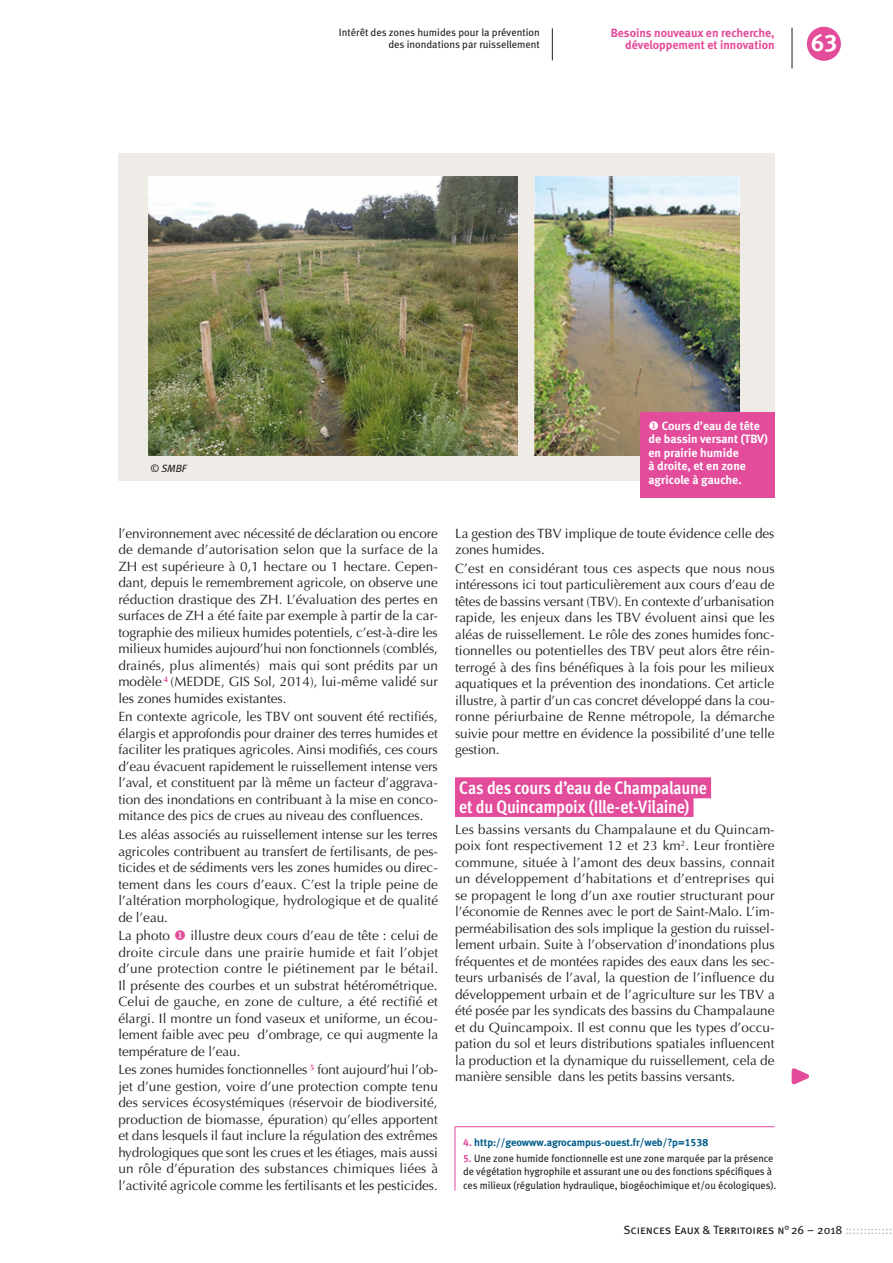
<style>
.page{position:relative;width:893px;height:1263px;background:#fff}
.page>*{position:absolute;margin:0;border:0;box-sizing:border-box;transform-origin:0 0}
.t1{font:24px "Meta Bold Caps Expert";color:#fff}
.H1_L1{font:700 18px "Meta Cond OT";letter-spacing:-.015em;color:#fff}
.t2{font:13.5px/16.5px "Optima";letter-spacing:-.005em;color:#231f20;text-align:justify}
.légende{font:12px/13.5px "Meta Bold LF";color:#fff}
.t3{font:700 12px/12px "Meta";color:#e34b9b;text-align:right}
.t4{font:12px "Meta Book Caps";color:#231f20}
.coordonnées{font:10.5px/13.5px "Meta Book LF";color:#231f20}
.roulette_article{font:10.5px/12px "Meta Book LF";color:#231f20;text-align:right}
.coordonnées-2{font:10.5px "Meta Bold LF";color:#005c8a}
.crédit_photo{font:italic 10.5px "Meta Book LF";color:#231f20}
.s1{color:#e34b9b}
.s2{font-family:"Meta Bold LF";color:#e34b9b}
.s3{color:#bcbdc0}
</style>
<div class="page">
<div style="left:118px;top:153px;width:657px;height:327px;background:#efece8"></div>
<hr style="left:552px;top:28px;width:1px;height:32px;background:#231f20">
<div style="left:455px;top:777px;width:256px;height:21px;background:#e34b9b"></div>
<div style="left:455px;top:796px;width:238px;height:21px;background:#e34b9b"></div>
<svg style="left:791px;top:1068px;width:19px;height:17px"></svg>
<hr style="left:455px;top:1126px;width:320px;height:1px;background:#e34b9b">
<hr style="left:455px;top:1126px;width:1px;height:65px;background:#e34b9b">
<img style="left:149px;top:177px;width:369px;height:278px">
<img style="left:535px;top:177px;width:205px;height:278px">
<div style="left:640px;top:412px;width:135px;height:86px;background:#e34b9b"></div>
<div style="left:807px;top:27px;width:34px;height:34px;background:#e34b9b;border-radius:50%"></div>
<hr style="left:792px;top:28px;width:1px;height:40px;background:#231f20">
<p class="crédit_photo" style="left:150px;top:462px;width:38px">© SMBF</p>
<p class="roulette_article" style="left:339px;top:26px;width:202px">Intérêt des zones humides pour la prévention des inondations par ruissellement</p>
<p class="t3" style="left:611px;top:27px;width:165px">Besoins nouveaux en recherche, développement et innovation</p>
<p class="t1" style="left:811px;top:28px;width:28px">63</p>
<p class="légende" style="left:648px;top:419px;width:121px">◆ Cours d’eau de tête de bassin versant (TBV) en prairie humide<br>à droite, et en zone agricole à gauche.</p>
<p class="t2" style="left:118px;top:525px;width:321px">l’environnement avec nécessité de déclaration ou encore de demande d’autorisation selon que la surface de la ZH est supérieure à 0,1 hectare ou 1 hectare. Cepen&shy;dant, depuis le remembrement agricole, on observe une réduction drastique des ZH. L’évaluation des pertes en surfaces de ZH a été faite par exemple à partir de la car&shy;tographie des milieux humides potentiels, c’est-à-dire les milieux humides aujourd’hui non fonctionnels (comblés, drainés, plus alimentés) mais qui sont prédits par un modèle <sup>4</sup> (MEDDE, GIS Sol, 2014), lui-même validé sur les zones humides existantes.</p>
<p class="t2" style="left:118px;top:709px;width:321px">En contexte agricole, les TBV ont souvent été rectifiés, élargis et approfondis pour drainer des terres humides et faciliter les pratiques agricoles. Ainsi modifiés, ces cours d’eau évacuent rapidement le ruissellement intense vers l’aval, et constituent par là même un facteur d’aggrava&shy;tion des inondations en contribuant à la mise en conco&shy;mitance des pics de crues au niveau des confluences.</p>
<p class="t2" style="left:118px;top:826px;width:321px">Les aléas associés au ruissellement intense sur les terres agricoles contribuent au transfert de fertilisants, de pes&shy;ticides et de sédiments vers les zones humides ou direc&shy;tement dans les cours d’eaux. C’est la triple peine de l’altération morphologique, hydrologique et de qualité de l’eau.</p>
<p class="t2" style="left:118px;top:927px;width:321px">La photo <span class="s1">◆</span> illustre deux cours d’eau de tête : celui de droite circule dans une prairie humide et fait l’objet d’une protection contre le piétinement par le bétail.<br>Il présente des courbes et un substrat hétérométrique.<br>Celui de gauche, en zone de culture, a été rectifié et élargi. Il montre un fond vaseux et uniforme, un écou&shy;lement faible avec peu d’ombrage, ce qui augmente la température de l’eau.</p>
<p class="t2" style="left:118px;top:1062px;width:321px">Les zones humides fonctionnelles <sup>5</sup> font aujourd’hui l’ob&shy;jet d’une gestion, voire d’une protection compte tenu des services écosystémiques (réservoir de biodiversité, production de biomasse, épuration) qu’elles apportent et dans lesquels il faut inclure la régulation des extrêmes hydrologiques que sont les crues et les étiages, mais aussi un rôle d’épuration des substances chimiques liées à l’activité agricole comme les fertilisants et les pesticides.</p>
<p class="t2" style="left:455px;top:525px;width:321px">La gestion des TBV implique de toute évidence celle des zones humides.</p>
<p class="t2" style="left:455px;top:560px;width:321px">C’est en considérant tous ces aspects que nous nous intéressons ici tout particulièrement aux cours d’eau de têtes de bassins versant (TBV). En contexte d’urbanisation rapide, les enjeux dans les TBV évoluent ainsi que les aléas de ruissellement. Le rôle des zones humides fonc&shy;tionnelles ou potentielles des TBV peut alors être réin&shy;terrogé à des fins bénéfiques à la fois pour les milieux aquatiques et la prévention des inondations. Cet article illustre, à partir d’un cas concret développé dans la cou&shy;ronne périurbaine de Renne métropole, la démarche suivie pour mettre en évidence la possibilité d’une telle gestion.</p>
<p class="H1_L1" style="left:459px;top:776px;width:249px">Cas des cours d’eau de Champalaune</p>
<p class="H1_L1" style="left:459px;top:795px;width:231px">et du Quincampoix (Ille-et-Vilaine)</p>
<p class="t2" style="left:455px;top:821px;width:321px">Les bassins versants du Champalaune et du Quincam&shy;poix font respectivement 12 et 23 km<sup>2</sup>. Leur frontière commune, située à l’amont des deux bassins, connait un développement d’habitations et d’entreprises qui se propagent le long d’un axe routier structurant pour l’économie de Rennes avec le port de Saint-Malo. L’im&shy;perméabilisation des sols implique la gestion du ruissel&shy;lement urbain. Suite à l’observation d’inondations plus fréquentes et de montées rapides des eaux dans les sec&shy;teurs urbanisés de l’aval, la question de l’influence du développement urbain et de l’agriculture sur les TBV a été posée par les syndicats des bassins du Champalaune et du Quincampoix. Il est connu que les types d’occu&shy;pation du sol et leurs distributions spatiales influencent la production et la dynamique du ruissellement, cela de manière sensible dans les petits bassins versants.</p>
<p class="coordonnées-2" style="left:463px;top:1136px;width:246px"><span class="s1">4.</span> http://geowww.agrocampus-ouest.fr/web/?p=1538</p>
<p class="coordonnées" style="left:463px;top:1151px;width:315px"><span class="s2">5.</span> Une zone humide fonctionnelle est une zone marquée par la présence de végétation hygrophile et assurant une ou des fonctions spécifiques à ces milieux (régulation hydraulique, biogéochimique et/ou écologiques).</p>
<p class="t4" style="left:623px;top:1223px;width:270px">Sciences Eaux &amp; Territoires n°26 – 2018 <span class="s3">:::::::::::::</span></p>
</div>
